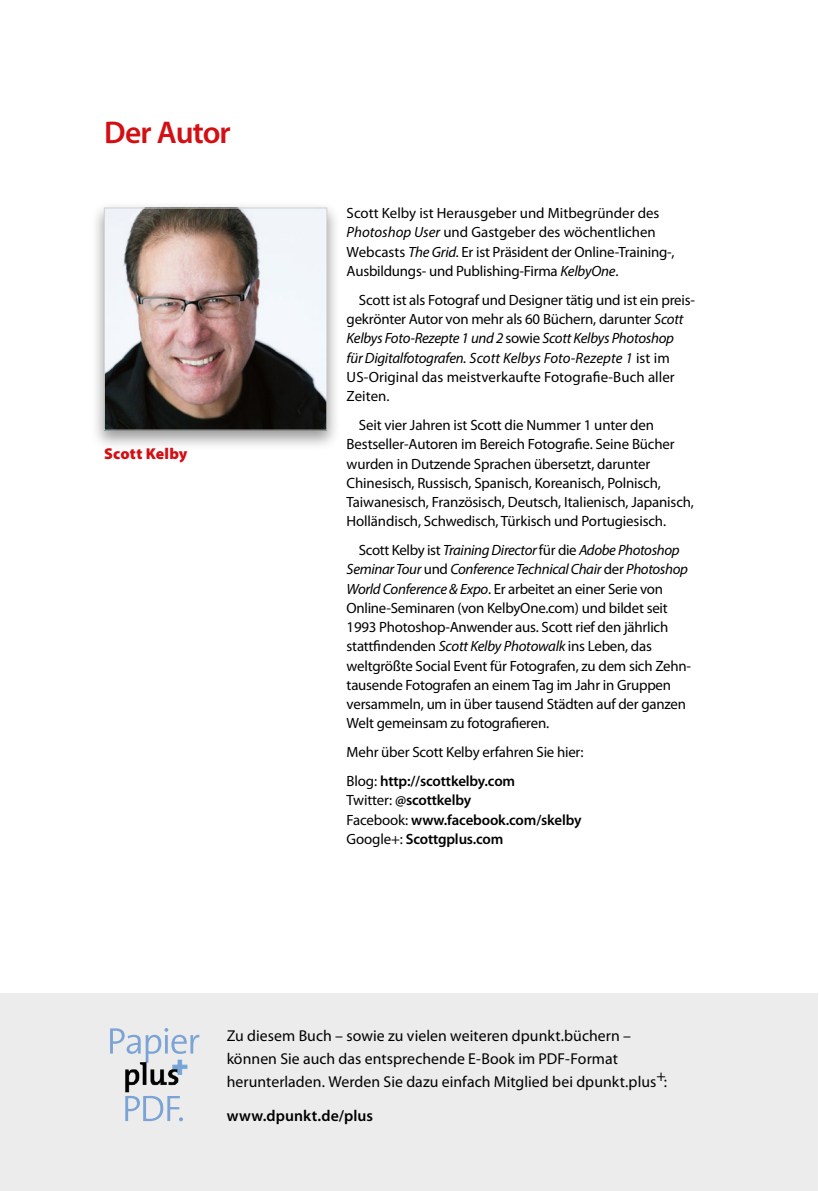
<style>
.page{position:relative;width:819px;height:1191px;background:#fff}
.page>*{position:absolute;margin:0;border:0;box-sizing:border-box;transform-origin:0 0}
.t1{font:600 31.5px "Myriad Pro";letter-spacing:-.03em;color:#d40f14}
.t2{font:15.75px/22.8px "Myriad Pro";letter-spacing:.005em;color:#000}
.t3{font:600 15.75px "Myriad Pro";letter-spacing:.005em;color:#000}
.t4{font:900 15.75px "Myriad Pro";letter-spacing:.01em;color:#d40f14}
.t5{font:14.88px/19.2px "Myriad Pro";letter-spacing:-.015em;color:#000}
.t6{font:600 14.88px/19.2px "Myriad Pro";letter-spacing:-.01em;color:#000}
.s1{font-style:italic}
.s2{font-weight:600}
.s3{font-weight:400}
</style>
<div class="page">
<div style="left:0;top:993px;width:817px;height:198px;background:#ececec"></div>
<img style="left:110px;top:1028px;width:89px;height:93px">
<div style="left:90px;top:200px;width:250px;height:250px;background:#000;opacity:.4"></div>
<img style="left:106px;top:210px;width:219px;height:218px">
<div style="left:104px;top:208px;width:223px;height:222px;border:1px solid #cfd0d0"></div>
<h1 class="t1" style="left:104px;top:112px;width:128px">Der Autor</h1>
<p class="t4" style="left:104px;top:443px;width:85px">Scott Kelby</p>
<p class="t5" style="left:346px;top:203px;width:329px">Scott Kelby ist Herausgeber und Mitbegründer des <span class="s1">Photoshop User</span> und Gastgeber des wöchentlichen Webcasts <span class="s1">The Grid.</span> Er ist Präsident der Online-Training-, Ausbildungs- und Publishing-Firma <span class="s1">KelbyOne</span>.</p>
<p class="t5" style="left:346px;top:290px;width:350px;text-indent:12px">Scott ist als Fotograf und Designer tätig und ist ein preis&shy;gekrönter Autor von mehr als 60 Büchern, darunter <span class="s1">Scott Kelbys Foto-Rezepte 1 und 2</span> sowie <span class="s1">Scott Kelbys Photoshop<br>für Digitalfotografen. Scott Kelbys Foto-Rezepte 1</span> ist im US-Original das meistverkaufte Fotografie-Buch aller Zeiten.</p>
<p class="t5" style="left:346px;top:415px;width:349px;text-indent:12px">Seit vier Jahren ist Scott die Nummer 1 unter den Bestseller-Autoren im Bereich Fotografie. Seine Bücher wurden in Dutzende Sprachen übersetzt, darunter Chinesisch, Russisch, Spanisch, Koreanisch, Polnisch, Taiwanesisch, Französisch, Deutsch, Italienisch, Japanisch, Holländisch, Schwedisch, Türkisch und Portugiesisch.</p>
<p class="t5" style="left:346px;top:540px;width:346px;text-indent:12px">Scott Kelby ist <span class="s1">Training Director</span> für die <span class="s1">Adobe Photoshop Seminar Tour</span> und <span class="s1">Conference Technical Chair</span> der <span class="s1">Photoshop World Conference &amp; Expo</span>. Er arbeitet an einer Serie von Online-Seminaren (von KelbyOne.com) und bildet seit 1993 Photoshop-Anwender aus. Scott rief den jährlich stattfindenden <span class="s1">Scott Kelby Photowalk</span> ins Leben, das weltgrößte Social Event für Fotografen, zu dem sich Zehn&shy;tausende Fotografen an einem Tag im Jahr in Gruppen versammeln, um in über tausend Städten auf der ganzen Welt gemeinsam zu fotografieren.</p>
<p class="t5" style="left:346px;top:737px;width:238px;line-height:28.9px">Mehr über Scott Kelby erfahren Sie hier:<br>Blog: <span class="s2">http://scottkelby.com</span></p>
<p class="t6" style="left:346px;top:790px;width:236px"><span class="s3">Twitter:</span> @scottkelby<br><span class="s3">Facebook:</span> www.facebook.com/skelby<br><span class="s3">Google+:</span> Scottgplus.com</p>
<p class="t2" style="left:227px;top:1024px;width:442px">Zu diesem Buch – sowie zu vielen weiteren dpunkt.büchern – können Sie auch das entsprechende E-Book im PDF-Format herunterladen. Werden Sie dazu einfach Mitglied bei dpunkt.plus+:</p>
<p class="t3" style="left:227px;top:1106px;width:148px">www.dpunkt.de/plus</p>
</div>
